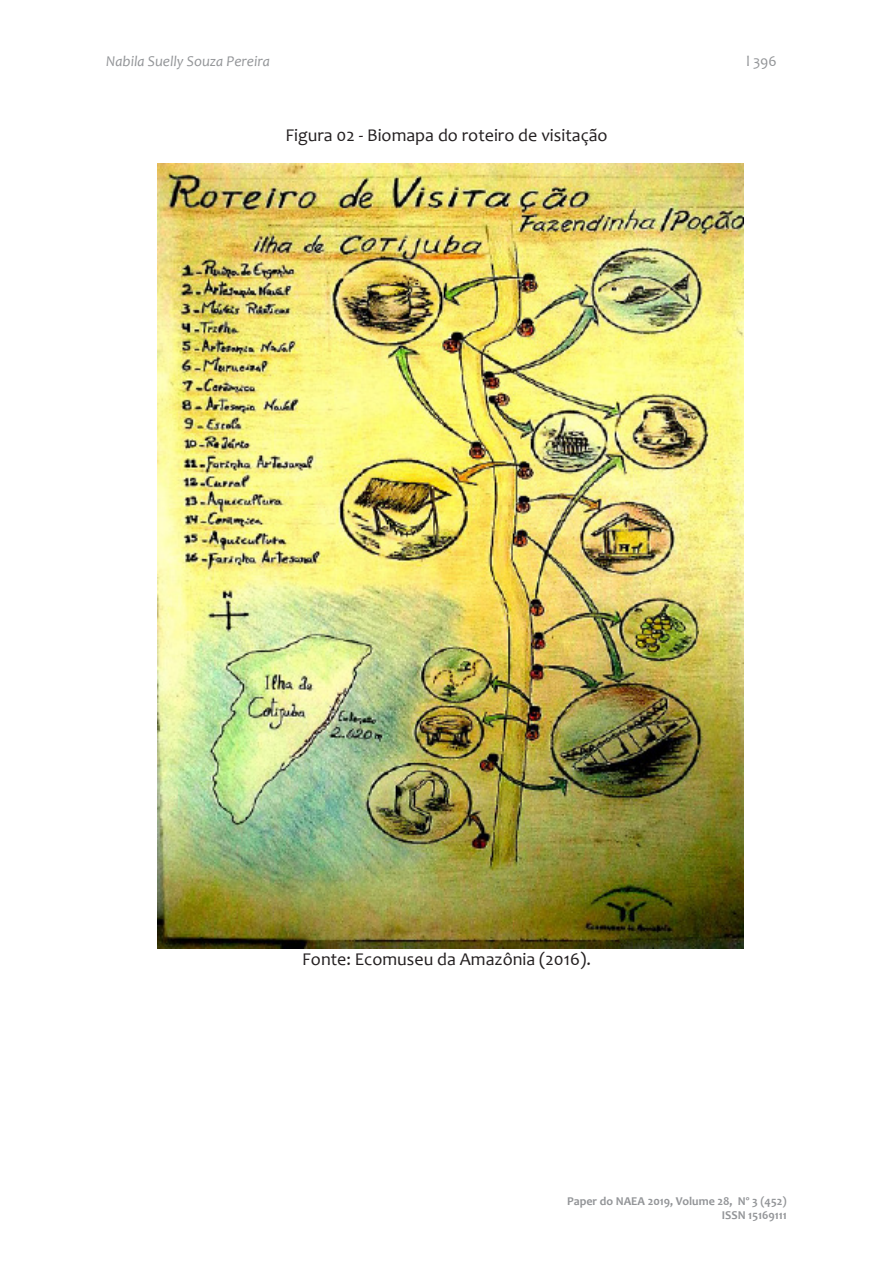
<style>
.page{position:relative;width:893px;height:1263px;background:#fff}
.page>*{position:absolute;margin:0;border:0;box-sizing:border-box;transform-origin:0 0}
.paragrafo{font:18px "Candara";color:#231f20}
.t1{font:italic 15px "Candara";color:#939598}
.t2{font:15px "Candara";color:#939598}
.t3{font:700 12px/14.4px "Candara";color:#939598;text-align:right}
</style>
<div class="page">
<img style="left:157px;top:163px;width:586px;height:785px">
<p class="t1" style="left:106px;top:52px;width:165px">Nabila Suelly Souza Pereira</p>
<p class="t2" style="left:746px;top:52px;width:32px">l 396</p>
<p class="paragrafo" style="left:285px;top:123px;width:324px">Figura 02 - Biomapa do roteiro de visitação</p>
<p class="paragrafo" style="left:302px;top:948px;width:290px">Fonte: Ecomuseu da Amazônia (2016).</p>
<p class="t3" style="left:567px;top:1193px;width:221px">Paper do NAEA 2019, Volume 28, Nº 3 (452)<br>ISSN 15169111</p>
</div>
